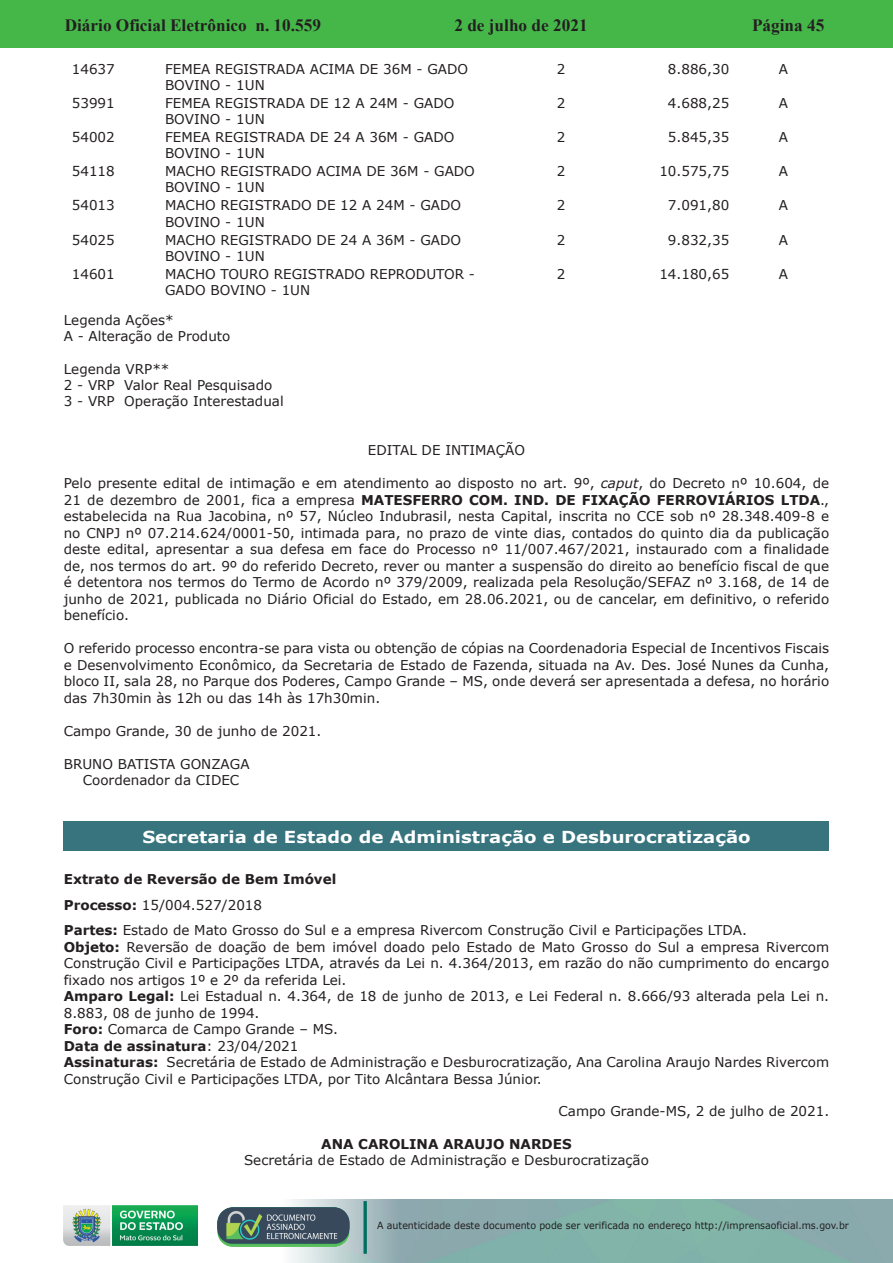
<style>
.page{position:relative;width:893px;height:1263px;background:#fff}
.page>*{position:absolute;margin:0;border:0;box-sizing:border-box;transform-origin:0 0}
.t1{font:700 17.25px "Times New Roman";color:#231f20}
.Atos_Normativos_das{font:700 16.5px "Verdana";color:#fff;scale:1.1 1}
.WW-Corpo_de_texto_2{font:13.5px/16.5px "Verdana";color:#231f20;text-align:justify}
.Normal_Verdana9{font:13.5px/16.2px "Verdana";color:#231f20}
.Corpo_de_texto{font:700 13.5px "Verdana";color:#231f20}
.WW-Corpo_de_texto_2-2{font:700 13.5px "Verdana";color:#231f20}
.Corpo_de_texto-2{font:13.5px "Verdana";color:#231f20}
.t2{font:9.9px "Verdana";color:#231f20;scale:.95 1}
.s1{font-style:italic}
.s2{font-weight:700}
.s3{font-weight:400}
</style>
<div class="page">
<div style="left:0;top:0;width:893px;height:48px;background:#45b749"></div>
<img style="left:63px;top:1199px;width:830px;height:64px">
<img style="left:364px;top:1202px;width:2px;height:51px">
<img style="left:218px;top:1207px;width:132px;height:39px">
<img style="left:64px;top:1205px;width:134px;height:41px">
<div style="left:64px;top:821px;width:765px;height:30px;background:#37747e"></div>
<p class="t1" style="left:65px;top:13px;width:258px">Diário Oficial Eletrônico n. 10.559</p>
<p class="t1" style="left:454px;top:13px;width:135px">2 de julho de 2021</p>
<p class="t1" style="left:752px;top:13px;width:74px">Página 45</p>
<p class="Normal_Verdana9" style="left:72px;top:61px;width:44px">14637</p>
<p class="Normal_Verdana9" style="left:165px;top:61px;width:305px">FEMEA REGISTRADA ACIMA DE 36M - GADO<br>BOVINO - 1UN</p>
<p class="Normal_Verdana9" style="left:557px;top:61px;width:10px">2</p>
<p class="Normal_Verdana9" style="left:668px;top:61px;width:63px">8.886,30</p>
<p class="Normal_Verdana9" style="left:779px;top:61px;width:11px">A</p>
<p class="Normal_Verdana9" style="left:72px;top:95px;width:44px">53991</p>
<p class="Normal_Verdana9" style="left:165px;top:95px;width:291px">FEMEA REGISTRADA DE 12 A 24M - GADO<br>BOVINO - 1UN</p>
<p class="Normal_Verdana9" style="left:557px;top:95px;width:10px">2</p>
<p class="Normal_Verdana9" style="left:668px;top:95px;width:63px">4.688,25</p>
<p class="Normal_Verdana9" style="left:779px;top:95px;width:11px">A</p>
<p class="Normal_Verdana9" style="left:72px;top:129px;width:44px">54002</p>
<p class="Normal_Verdana9" style="left:165px;top:129px;width:291px">FEMEA REGISTRADA DE 24 A 36M - GADO<br>BOVINO - 1UN</p>
<p class="Normal_Verdana9" style="left:557px;top:129px;width:10px">2</p>
<p class="Normal_Verdana9" style="left:668px;top:129px;width:63px">5.845,35</p>
<p class="Normal_Verdana9" style="left:779px;top:129px;width:11px">A</p>
<p class="Normal_Verdana9" style="left:72px;top:163px;width:44px">54118</p>
<p class="Normal_Verdana9" style="left:165px;top:163px;width:311px">MACHO REGISTRADO ACIMA DE 36M - GADO<br>BOVINO - 1UN</p>
<p class="Normal_Verdana9" style="left:557px;top:163px;width:10px">2</p>
<p class="Normal_Verdana9" style="left:659px;top:163px;width:71px">10.575,75</p>
<p class="Normal_Verdana9" style="left:779px;top:163px;width:11px">A</p>
<p class="Normal_Verdana9" style="left:72px;top:197px;width:44px">54013</p>
<p class="Normal_Verdana9" style="left:165px;top:197px;width:298px">MACHO REGISTRADO DE 12 A 24M - GADO<br>BOVINO - 1UN</p>
<p class="Normal_Verdana9" style="left:557px;top:197px;width:10px">2</p>
<p class="Normal_Verdana9" style="left:668px;top:197px;width:63px">7.091,80</p>
<p class="Normal_Verdana9" style="left:779px;top:197px;width:11px">A</p>
<p class="Normal_Verdana9" style="left:72px;top:231px;width:44px">54025</p>
<p class="Normal_Verdana9" style="left:165px;top:231px;width:298px">MACHO REGISTRADO DE 24 A 36M - GADO<br>BOVINO - 1UN</p>
<p class="Normal_Verdana9" style="left:557px;top:231px;width:10px">2</p>
<p class="Normal_Verdana9" style="left:668px;top:231px;width:63px">9.832,35</p>
<p class="Normal_Verdana9" style="left:779px;top:231px;width:11px">A</p>
<p class="Normal_Verdana9" style="left:72px;top:266px;width:44px">14601</p>
<p class="Normal_Verdana9" style="left:165px;top:266px;width:312px">MACHO TOURO REGISTRADO REPRODUTOR -<br>GADO BOVINO - 1UN</p>
<p class="Normal_Verdana9" style="left:557px;top:266px;width:10px">2</p>
<p class="Normal_Verdana9" style="left:659px;top:266px;width:71px">14.180,65</p>
<p class="Normal_Verdana9" style="left:779px;top:266px;width:11px">A</p>
<p class="Normal_Verdana9" style="left:64px;top:312px;width:111px">Legenda Ações*</p>
<p class="Normal_Verdana9" style="left:64px;top:328px;width:168px">A - Alteração de Produto</p>
<p class="Normal_Verdana9" style="left:64px;top:361px;width:107px">Legenda VRP**</p>
<p class="Normal_Verdana9" style="left:64px;top:377px;width:210px">2 - VRP Valor Real Pesquisado</p>
<p class="Normal_Verdana9" style="left:64px;top:393px;width:221px">3 - VRP Operação Interestadual</p>
<p class="WW-Corpo_de_texto_2" style="left:368px;top:442px;width:159px">EDITAL DE INTIMAÇÃO</p>
<p class="WW-Corpo_de_texto_2" style="left:64px;top:475px;width:767px">Pelo presente edital de intimação e em atendimento ao disposto no art. 9º, <span class="s1">caput</span>, do Decreto nº 10.604, de 21 de dezembro de 2001, fica a empresa <span class="s2">MATESFERRO COM. IND. DE FIXAÇÃO FERROVIÁRIOS LTDA</span>., estabelecida na Rua Jacobina, nº 57, Núcleo Indubrasil, nesta Capital, inscrita no CCE sob nº 28.348.409-8 e no CNPJ nº 07.214.624/0001-50, intimada para, no prazo de vinte dias, contados do quinto dia da publicação deste edital, apresentar a sua defesa em face do Processo nº 11/007.467/2021, instaurado com a finalidade de, nos termos do art. 9º do referido Decreto, rever ou manter a suspensão do direito ao benefício fiscal de que é detentora nos termos do Termo de Acordo nº 379/2009, realizada pela Resolução/SEFAZ nº 3.168, de 14 de junho de 2021, publicada no Diário Oficial do Estado, em 28.06.2021, ou de cancelar, em definitivo, o referido benefício.</p>
<p class="WW-Corpo_de_texto_2" style="left:64px;top:640px;width:767px">O referido processo encontra-se para vista ou obtenção de cópias na Coordenadoria Especial de Incentivos Fiscais e Desenvolvimento Econômico, da Secretaria de Estado de Fazenda, situada na Av. Des. José Nunes da Cunha, bloco II, sala 28, no Parque dos Poderes, Campo Grande – MS, onde deverá ser apresentada a defesa, no horário das 7h30min às 12h ou das 14h às 17h30min.</p>
<p class="WW-Corpo_de_texto_2" style="left:64px;top:722px;width:259px">Campo Grande, 30 de junho de 2021.</p>
<p class="WW-Corpo_de_texto_2" style="left:64px;top:755px;width:187px">BRUNO BATISTA GONZAGA</p>
<p class="WW-Corpo_de_texto_2" style="left:83px;top:772px;width:158px">Coordenador da CIDEC</p>
<p class="Atos_Normativos_das" style="left:142px;top:825px;width:554px">Secretaria de Estado de Administração e Desburocratização</p>
<p class="Corpo_de_texto" style="left:64px;top:870px;width:274px">Extrato de Reversão de Bem Imóvel</p>
<p class="Corpo_de_texto-2" style="left:64px;top:895px;width:200px"><span class="s2">Processo:</span> 15/004.527/2018</p>
<p class="WW-Corpo_de_texto_2" style="left:64px;top:922px;width:685px"><span class="s2">Partes:</span> Estado de Mato Grosso do Sul e a empresa Rivercom Construção Civil e Participações LTDA.</p>
<p class="WW-Corpo_de_texto_2" style="left:64px;top:938px;width:767px"><span class="s2">Objeto:</span> Reversão de doação de bem imóvel doado pelo Estado de Mato Grosso do Sul a empresa Rivercom Construção Civil e Participações LTDA, através da Lei n. 4.364/2013, em razão do não cumprimento do encargo fixado nos artigos 1º e 2º da referida Lei.</p>
<p class="WW-Corpo_de_texto_2" style="left:64px;top:988px;width:767px"><span class="s2">Amparo Legal:</span> Lei Estadual n. 4.364, de 18 de junho de 2013, e Lei Federal n. 8.666/93 alterada pela Lei n.<br>8.883, 08 de junho de 1994.</p>
<p class="WW-Corpo_de_texto_2" style="left:64px;top:1021px;width:276px"><span class="s2">Foro:</span> Comarca de Campo Grande – MS.</p>
<p class="WW-Corpo_de_texto_2-2" style="left:64px;top:1036px;width:236px">Data de assinatura<span class="s3">: 23/04/2021</span></p>
<p class="WW-Corpo_de_texto_2" style="left:64px;top:1054px;width:767px"><span class="s2">Assinaturas:</span> Secretária de Estado de Administração e Desburocratização, Ana Carolina Araujo Nardes Rivercom<br>Construção Civil e Participações LTDA, por Tito Alcântara Bessa Júnior.</p>
<p class="WW-Corpo_de_texto_2" style="left:558px;top:1103px;width:272px">Campo Grande-MS, 2 de julho de 2021.</p>
<p class="Corpo_de_texto" style="left:321px;top:1134px;width:252px">ANA CAROLINA ARAUJO NARDES</p>
<p class="WW-Corpo_de_texto_2" style="left:244px;top:1151px;width:406px">Secretária de Estado de Administração e Desburocratização</p>
<p class="t2" style="left:377px;top:1219px;width:498px">A autenticidade deste documento pode ser verificada no endereço http://imprensaoficial.ms.gov.br</p>
</div>
